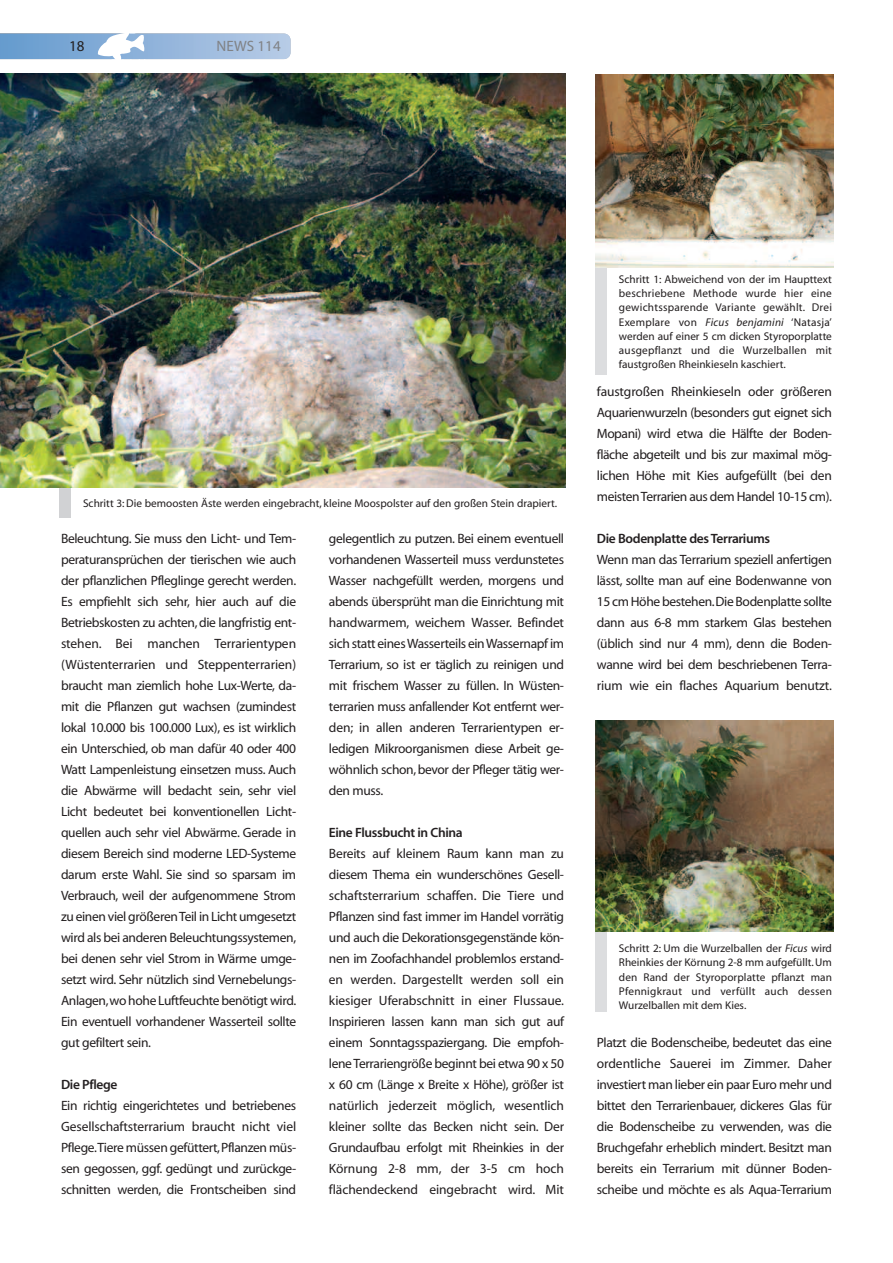
<style>
.page{position:relative;width:893px;height:1263px;background:#fff}
.page>*{position:absolute;margin:0;border:0;box-sizing:border-box;transform-origin:0 0}
.t1{font:15px "Myriad MM 412 wt 601 wd";color:#808285}
.t2{font:15px "Myriad MM 412 wt 601 wd";color:#231f20}
.t3{font:13.5px/21px "Myriad MM 412 wt 601 wd";letter-spacing:-.025em;color:#231f20;text-align:justify}
.t4{font:13.5px "Myriad MM 565 wt 600 wd";letter-spacing:-.025em;color:#231f20}
.t5{font:11.25px/14.2px "Myriad MM 412 wt 601 wd";color:#231f20;text-align:justify}
.s1{font-family:"Myriad MM It 412 wt 601 wd"}
</style>
<div class="page">
<svg style="left:0;top:33px;width:291px;height:27px;background:#9dbcde"></svg>
<div style="left:595px;top:918px;width:12px;height:94px;background:#dcdddf"></div>
<img style="left:595px;top:720px;width:238px;height:211px">
<div style="left:595px;top:260px;width:12px;height:115px;background:#dcdddf"></div>
<img style="left:595px;top:75px;width:238px;height:193px">
<div style="left:60px;top:475px;width:11px;height:43px;background:#d1d2d4"></div>
<img style="left:0;top:73px;width:566px;height:415px">
<p class="t2" style="left:69px;top:41px;width:17px">18</p>
<p class="t1" style="left:217px;top:41px;width:66px">NEWS 114</p>
<p class="t5" style="left:83px;top:497px;width:476px">Schritt 3: Die bemoosten Äste werden eingebracht, kleine Moospolster auf den großen Stein drapiert.</p>
<p class="t3" style="left:61px;top:529px;width:237px">Beleuchtung. Sie muss den Licht- und Tem&shy;peraturansprüchen der tierischen wie auch der pflanzlichen Pfleglinge gerecht werden.<br>Es empfiehlt sich sehr, hier auch auf die Betriebskosten zu achten,die langfristig ent&shy;stehen. Bei manchen Terrarientypen (Wüstenterrarien und Steppenterrarien) braucht man ziemlich hohe Lux-Werte, da&shy;mit die Pflanzen gut wachsen (zumindest lokal 10.000 bis 100.000 Lux), es ist wirklich ein Unterschied, ob man dafür 40 oder 400<br>Watt Lampenleistung einsetzen muss. Auch die Abwärme will bedacht sein, sehr viel Licht bedeutet bei konventionellen Licht&shy;quellen auch sehr viel Abwärme. Gerade in diesem Bereich sind moderne LED-Systeme darum erste Wahl. Sie sind so sparsam im Verbrauch, weil der aufgenommene Strom zu einen viel größerenTeil in Licht umgesetzt wird als bei anderen Beleuchtungssystemen, bei denen sehr viel Strom in Wärme umge&shy;setzt wird. Sehr nützlich sind Vernebelungs-Anlagen,wo hohe Luftfeuchte benötigt wird.<br>Ein eventuell vorhandener Wasserteil sollte gut gefiltert sein.</p>
<p class="t4" style="left:61px;top:1079px;width:58px">Die Pflege</p>
<p class="t3" style="left:61px;top:1096px;width:237px">Ein richtig eingerichtetes und betriebenes Gesellschaftsterrarium braucht nicht viel Pflege.Tiere müssen gefüttert,Pflanzen müs&shy;sen gegossen, ggf. gedüngt und zurückge&shy;schnitten werden, die Frontscheiben sind</p>
<p class="t3" style="left:329px;top:529px;width:237px">gelegentlich zu putzen. Bei einem eventuell vorhandenen Wasserteil muss verdunstetes Wasser nachgefüllt werden, morgens und abends übersprüht man die Einrichtung mit handwarmem, weichem Wasser. Befindet sich statt einesWasserteils einWassernapf im Terrarium, so ist er täglich zu reinigen und mit frischem Wasser zu füllen. In Wüsten&shy;terrarien muss anfallender Kot entfernt wer&shy;den; in allen anderen Terrarientypen er&shy;ledigen Mikroorganismen diese Arbeit ge&shy;wöhnlich schon,bevor der Pfleger tätig wer&shy;den muss.</p>
<p class="t4" style="left:329px;top:827px;width:135px">Eine Flussbucht in China</p>
<p class="t3" style="left:329px;top:844px;width:237px">Bereits auf kleinem Raum kann man zu diesem Thema ein wunderschönes Gesell&shy;schaftsterrarium schaffen. Die Tiere und Pflanzen sind fast immer im Handel vorrätig und auch die Dekorationsgegenstände kön&shy;nen im Zoofachhandel problemlos erstand&shy;en werden. Dargestellt werden soll ein kiesiger Uferabschnitt in einer Flussaue.<br>Inspirieren lassen kann man sich gut auf einem Sonntagsspaziergang. Die empfoh&shy;leneTerrariengröße beginnt bei etwa 90 x 50 x 60 cm (Länge x Breite x Höhe), größer ist natürlich jederzeit möglich, wesentlich kleiner sollte das Becken nicht sein. Der Grundaufbau erfolgt mit Rheinkies in der Körnung 2-8 mm, der 3-5 cm hoch flächendeckend eingebracht wird. Mit</p>
<p class="t5" style="left:619px;top:273px;width:215px">Schritt 1: Abweichend von der im Haupttext beschriebene Methode wurde hier eine gewichtssparende Variante gewählt. Drei Exemplare von <span class="s1">Ficus benjamini</span> ‘Natasja’ werden auf einer 5 cm dicken Styroporplatte ausgepflanzt und die Wurzelballen mit faustgroßen Rheinkieseln kaschiert.</p>
<p class="t3" style="left:597px;top:382px;width:237px">faustgroßen Rheinkieseln oder größeren Aquarienwurzeln (besonders gut eignet sich Mopani) wird etwa die Hälfte der Boden&shy;fläche abgeteilt und bis zur maximal mög&shy;lichen Höhe mit Kies aufgefüllt (bei den meistenTerrarien aus dem Handel 10-15 cm).</p>
<p class="t4" style="left:597px;top:533px;width:175px">Die Bodenplatte des Terrariums</p>
<p class="t3" style="left:597px;top:550px;width:237px">Wenn man das Terrarium speziell anfertigen lässt, sollte man auf eine Bodenwanne von 15 cm Höhe bestehen.Die Bodenplatte sollte dann aus 6-8 mm starkem Glas bestehen (üblich sind nur 4 mm), denn die Boden&shy;wanne wird bei dem beschriebenen Terra&shy;rium wie ein flaches Aquarium benutzt.</p>
<p class="t5" style="left:619px;top:942px;width:215px">Schritt 2: Um die Wurzelballen der <span class="s1">Ficus</span> wird Rheinkies der Körnung 2-8 mm aufgefüllt.Um den Rand der Styroporplatte pflanzt man Pfennigkraut und verfüllt auch dessen Wurzelballen mit dem Kies.</p>
<p class="t3" style="left:597px;top:1033px;width:237px">Platzt die Bodenscheibe, bedeutet das eine ordentliche Sauerei im Zimmer. Daher investiert man lieber ein paar Euro mehr und bittet den Terrarienbauer, dickeres Glas für die Bodenscheibe zu verwenden, was die Bruchgefahr erheblich mindert. Besitzt man bereits ein Terrarium mit dünner Boden&shy;scheibe und möchte es als Aqua-Terrarium</p>
</div>
